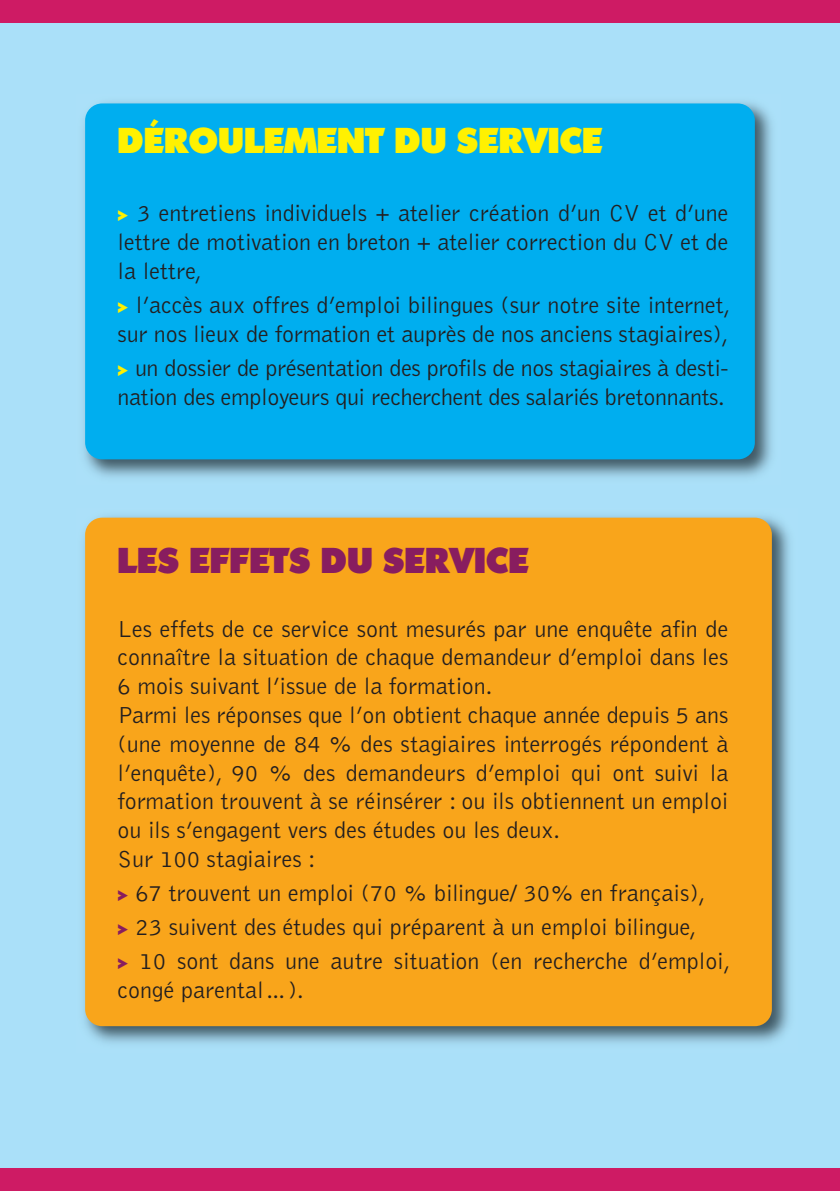
<style>
.page{position:relative;width:840px;height:1191px;background:#fff}
.page>*{position:absolute;margin:0;border:0;box-sizing:border-box;transform-origin:0 0}
.t1{font:900 36px "Sharnay";color:#fff101}
.t2{font:900 36px "Sharnay";color:#881d5f}
.t3{font:300 24px/28.8px "Bell Gothic";color:#231f20}
.s1{font-family:"Sharnay";font-weight:900;color:#fff101}
.s2{font-family:"Sharnay";font-weight:900;color:#881d5f}
</style>
<div class="page">
<div style="left:0;top:0;width:839px;height:1191px;background:#aae0f9"></div>
<img style="left:84px;top:102px;width:688px;height:375px">
<div style="left:85px;top:103px;width:669px;height:356px;background:#00aeef;border-radius:17px"></div>
<img style="left:84px;top:516px;width:706px;height:528px">
<div style="left:85px;top:517px;width:686px;height:509px;background:#f9a51b;border-radius:17px"></div>
<div style="left:0;top:0;width:839px;height:23px;background:#ce1b64"></div>
<div style="left:0;top:1168px;width:839px;height:23px;background:#ce1b64"></div>
<h1 class="t1" style="left:117px;top:118px;width:486px">DÉROULEMENT DU SERVICE</h1>
<p class="t3" style="left:117px;top:200px;width:612px;text-align:justify"><span class="s1">&gt;</span> 3 entretiens individuels + atelier création d’un CV et d’une lettre de motivation en breton + atelier correction du CV et de la lettre,</p>
<p class="t3" style="left:117px;top:292px;width:614px"><span class="s1">&gt;</span> l’accès aux offres d’emploi bilingues (sur notre site internet, sur nos lieux de formation et auprès de nos anciens stagiaires),</p>
<p class="t3" style="left:117px;top:354px;width:612px"><span class="s1">&gt;</span> un dossier de présentation des profils de nos stagiaires à desti&shy;nation des employeurs qui recherchent des salariés bretonnants.</p>
<h1 class="t2" style="left:117px;top:539px;width:413px">LES EFFETS DU SERVICE</h1>
<p class="t3" style="left:117px;top:615px;width:612px">Les effets de ce service sont mesurés par une enquête afin de connaître la situation de chaque demandeur d’emploi dans les 6 mois suivant l’issue de la formation.<br>Parmi les réponses que l’on obtient chaque année depuis 5 ans (une moyenne de 84 % des stagiaires interrogés répondent à l’enquête), 90 % des demandeurs d’emploi qui ont suivi la formation trouvent à se réinsérer : ou ils obtiennent un emploi ou ils s’engagent vers des études ou les deux.<br>Sur 100 stagiaires :</p>
<p class="t3" style="left:117px;top:877px;width:614px;line-height:34px"><span class="s2">&gt;</span> 67 trouvent un emploi (70 % bilingue/ 30% en français),<br><span class="s2">&gt;</span> 23 suivent des études qui préparent à un emploi bilingue,<br><span class="s2">&gt;</span> 10 sont dans une autre situation (en recherche d’emploi,</p>
<p class="t3" style="left:117px;top:977px;width:188px">congé parental…).</p>
</div>
